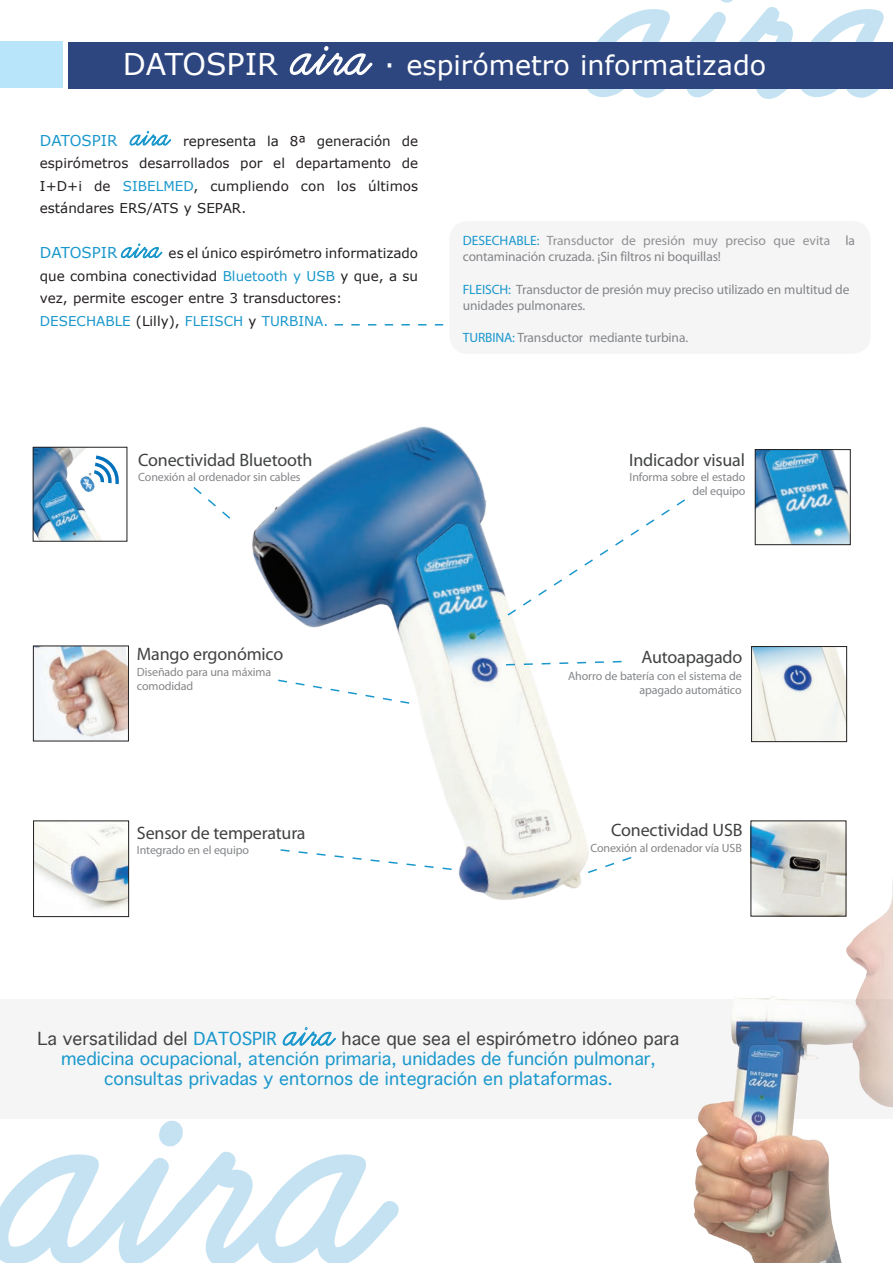
<style>
.page{position:relative;width:893px;height:1263px;background:#fff}
.page>*{position:absolute;margin:0;border:0;box-sizing:border-box;transform-origin:0 0}
.t1{font:30px "Verdana";color:#fff}
.t2{font:27px "Verdana";color:#fff}
.t3{font:18px "Myriad Pro";letter-spacing:-.01em;color:#414243}
.t4{font:17.25px/19.8px "Thonburi";color:#1a98cc;text-align:center}
.t5{font:17.25px "Thonburi";color:#414243}
.t6{font:15px "Verdana";color:#1a98cc}
.t7{font:13.5px/22.5px "Verdana";color:#231f20;text-align:justify}
.t8{font:13.5px/16.2px "Myriad Pro";letter-spacing:-.01em;color:#848689}
.t9{font:12px/14.4px "Myriad Pro";letter-spacing:-.01em;color:#848689;text-align:right}
.s1{font-size:30px}
.s2{color:#1a98cc}
.s3{color:#909194}
</style>
<div class="page">
<div style="left:0;top:999px;width:893px;height:120px;background:#f5f5f6"></div>
<img style="left:252px;top:324px;width:337px;height:576px">
<img style="left:693px;top:863px;width:200px;height:400px">
<svg style="left:587px;top:0;width:297px;height:99px"></svg>
<div style="left:0;top:42px;width:63px;height:46px;background:#b9e5fa"></div>
<div style="left:68px;top:42px;width:825px;height:47px;background:#2e467f"></div>
<svg style="left:289px;top:46px;width:84px;height:30px"></svg>
<svg style="left:282px;top:1027px;width:54px;height:19px"></svg>
<svg style="left:0;top:1120px;width:394px;height:142px"></svg>
<svg style="left:129px;top:131px;width:42px;height:15px"></svg>
<svg style="left:120px;top:243px;width:43px;height:16px"></svg>
<div style="left:449px;top:221px;width:422px;height:133px;background:#f5f5f6;border-radius:18px"></div>
<img style="left:35px;top:823px;width:92px;height:86px">
<div style="left:33px;top:821px;width:96px;height:96px;border:1px solid #231f20"></div>
<img style="left:753px;top:648px;width:92px;height:92px">
<div style="left:751px;top:646px;width:96px;height:96px;border:1px solid #231f20"></div>
<img style="left:757px;top:451px;width:91px;height:92px">
<div style="left:755px;top:449px;width:95px;height:96px;border:1px solid #231f20"></div>
<img style="left:35px;top:648px;width:92px;height:91px">
<div style="left:33px;top:646px;width:96px;height:95px;border:1px solid #231f20"></div>
<img style="left:753px;top:823px;width:91px;height:91px">
<img style="left:35px;top:449px;width:84px;height:90px">
<div style="left:33px;top:447px;width:94px;height:94px;border:1px solid #231f20"></div>
<svg style="left:279px;top:848px;width:174px;height:23px"></svg>
<svg style="left:505px;top:660px;width:117px;height:6px"></svg>
<svg style="left:193px;top:487px;width:38px;height:32px"></svg>
<svg style="left:475px;top:498px;width:210px;height:139px"></svg>
<svg style="left:586px;top:856px;width:46px;height:18px"></svg>
<svg style="left:276px;top:678px;width:135px;height:27px"></svg>
<svg style="left:335px;top:324px;width:108px;height:2px"></svg>
<svg style="left:94px;top:455px;width:25px;height:29px"></svg>
<img style="left:76px;top:469px;width:28px;height:28px">
<h1 class="t1" style="left:123px;top:45px;width:157px">DATOSPIR</h1>
<h2 class="t2" style="left:384px;top:48px;width:384px"><span class="s1">·</span> espirómetro informatizado</h2>
<p class="t7" style="left:40px;top:130px;width:380px;text-indent:143px">representa la 8ª generación de espirómetros desarrollados por el departamento de I+D+i de <span class="s2">SIBELMED</span>, cumpliendo con los últimos estándares ERS/ATS y SEPAR.</p>
<p class="t6" style="left:40px;top:243px;width:79px">DATOSPIR</p>
<p class="t6" style="left:40px;top:131px;width:79px">DATOSPIR</p>
<p class="t7" style="left:40px;top:242px;width:380px;text-align:left;text-indent:129px">es el único espirómetro informatizado que combina conectividad <span class="s2">Bluetooth y USB</span> y que, a su vez, permite escoger entre 3 transductores:<br><span class="s2">DESECHABLE</span> (Lilly), <span class="s2">FLEISCH</span> y <span class="s2">TURBINA.</span></p>
<p class="t8" style="left:463px;top:232px;width:394px"><span class="s2">DESECHABLE:</span> <span class="s3">Transductor de presión muy preciso que evita</span> la contaminación cruzada. ¡Sin filtros ni boquillas!</p>
<p class="t8" style="left:463px;top:281px;width:388px"><span class="s2">FLEISCH:</span> Transductor de presión muy preciso utilizado en multitud de unidades pulmonares.</p>
<p class="t8" style="left:463px;top:329px;width:227px"><span class="s2">TURBINA:</span> Transductor mediante turbina.</p>
<h3 class="t3" style="left:138px;top:448px;width:176px">Conectividad Bluetooth</h3>
<p class="t9" style="left:138px;top:469px;width:164px">Conexión al ordenador sin cables</p>
<h3 class="t3" style="left:137px;top:643px;width:148px">Mango ergonómico</h3>
<p class="t9" style="left:137px;top:664px;width:136px;text-align:left">Diseñado para una máxima comodidad</p>
<h3 class="t3" style="left:137px;top:821px;width:170px">Sensor de temperatura</h3>
<p class="t9" style="left:137px;top:842px;width:114px">Integrado en el equipo</p>
<h3 class="t3" style="left:629px;top:448px;width:117px">Indicador visual</h3>
<p class="t9" style="left:629px;top:469px;width:117px">Informa sobre el estado del equipo</p>
<h3 class="t3" style="left:641px;top:646px;width:103px">Autoapagado</h3>
<p class="t9" style="left:568px;top:668px;width:175px">Ahorro de batería con el sistema de apagado automático</p>
<h3 class="t3" style="left:611px;top:818px;width:133px">Conectividad USB</h3>
<p class="t9" style="left:590px;top:840px;width:153px">Conexión al ordenador vía USB</p>
<p class="t5" style="left:37px;top:1029px;width:241px">La versatilidad del <span class="s2">DATOSPIR</span></p>
<p class="t5" style="left:342px;top:1029px;width:339px">hace que sea el espirómetro idóneo para</p>
<p class="t4" style="left:61px;top:1049px;width:596px">medicina ocupacional, atención primaria, unidades de función pulmonar, consultas privadas y entornos de integración en plataformas.</p>
</div>
